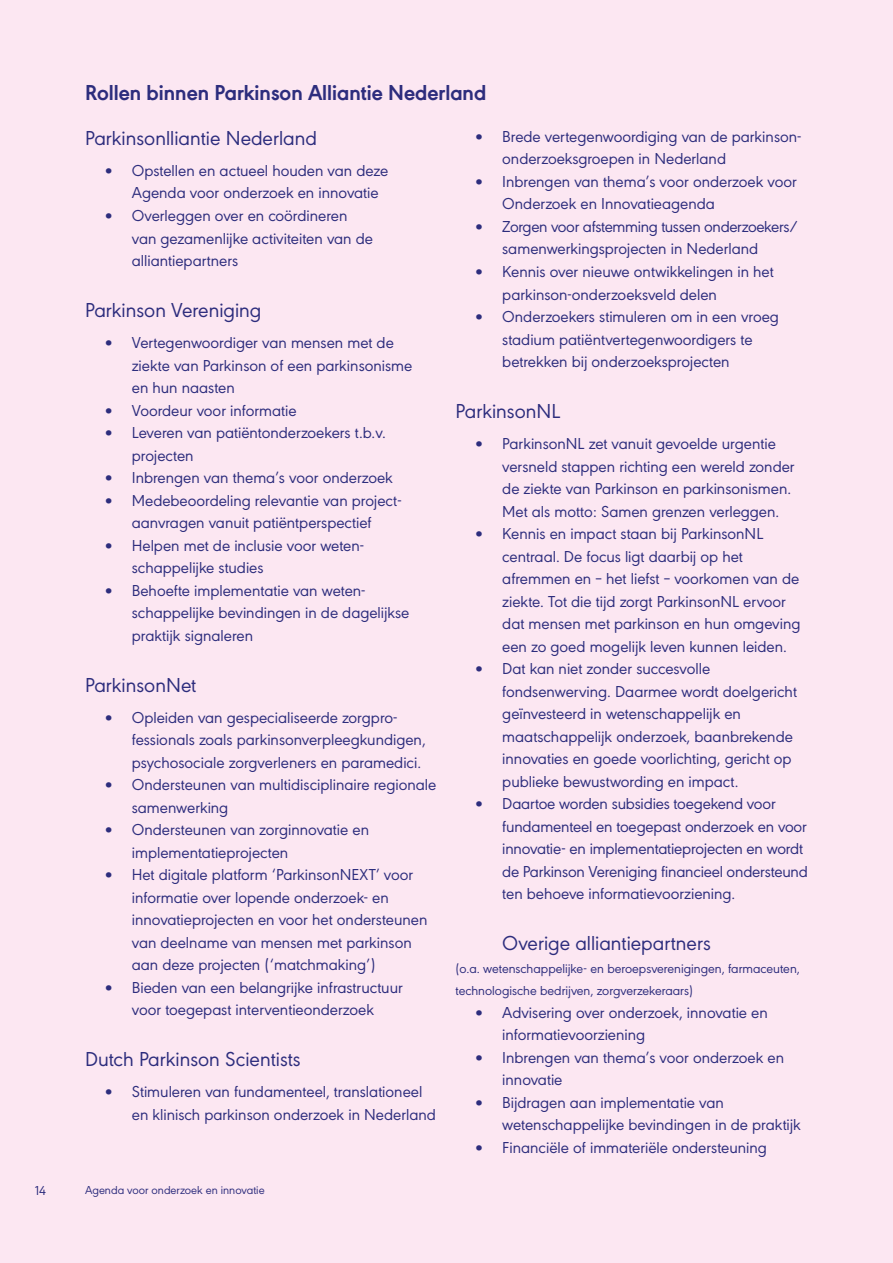
<style>
.page{position:relative;width:893px;height:1263px;background:#fce7f2}
.page>*{position:absolute;margin:0;border:0;box-sizing:border-box;transform-origin:0 0}
.Header3{font:700 22.5px "URW Geometric";color:#2d2d7d}
.Header2{font:21px "URW Geometric";color:#2d2d7d}
.t1{font:16.5px/22.5px "URW Geometric";color:#2d2d7d}
.t2{font:16.5px/22.5px "URW Geometric";letter-spacing:-.02em;color:#2d2d7d}
.t3{font:13.5px/22.5px "URW Geometric";color:#2d2d7d}
.t4{font:12px "URW Geometric";color:#2d2d7d}
</style>
<div class="page">
<p class="Header3" style="left:85px;top:76px;width:403px">Rollen binnen Parkinson Alliantie Nederland</p>
<p class="Header2" style="left:85px;top:123px;width:233px">Parkinsonlliantie Nederland</p>
<p class="t1" style="left:132px;top:158px;width:258px;text-indent:-27px">• Opstellen en actueel houden van deze<br>Agenda voor onderzoek en innovatie</p>
<p class="t1" style="left:132px;top:203px;width:243px;text-indent:-27px">• Overleggen over en coördineren van gezamenlijke activiteiten van de alliantiepartners</p>
<p class="Header2" style="left:85px;top:295px;width:178px">Parkinson Vereniging</p>
<p class="t1" style="left:132px;top:330px;width:282px;text-indent:-27px">• Vertegenwoordiger van mensen met de ziekte van Parkinson of een parkinsonisme en hun naasten</p>
<p class="t1" style="left:105px;top:398px;width:193px">• Voordeur voor informatie</p>
<p class="t1" style="left:132px;top:420px;width:255px;text-indent:-27px">• Leveren van patiëntonderzoekers t.b.v. projecten</p>
<p class="t1" style="left:105px;top:465px;width:290px">• Inbrengen van thema’s voor onderzoek</p>
<p class="t1" style="left:105px;top:488px;width:297px;text-align:center">• Medebeoordeling relevantie van project&shy;aanvragen vanuit patiëntperspectief</p>
<p class="t1" style="left:132px;top:533px;width:233px;text-indent:-27px">• Helpen met de inclusie voor weten&shy;schappelijke studies</p>
<p class="t1" style="left:132px;top:578px;width:279px;text-indent:-27px">• Behoefte implementatie van weten&shy;schappelijke bevindingen in de dagelijkse praktijk signaleren</p>
<p class="Header2" style="left:85px;top:669px;width:113px">ParkinsonNet</p>
<p class="t1" style="left:132px;top:705px;width:295px;text-indent:-27px">• Opleiden van gespecialiseerde zorgpro&shy;fessionals zoals parkinsonverpleegkundigen, psychosociale zorgverleners en paramedici.</p>
<p class="t1" style="left:132px;top:772px;width:306px;text-indent:-27px">• Ondersteunen van multidisciplinaire regionale samenwerking</p>
<p class="t1" style="left:132px;top:817px;width:239px;text-indent:-27px">• Ondersteunen van zorginnovatie en implementatieprojecten</p>
<p class="t1" style="left:132px;top:862px;width:297px;text-indent:-27px">• Het digitale platform ‘ParkinsonNEXT’ voor informatie over lopende onderzoek- en innovatieprojecten en voor het ondersteunen van deelname van mensen met parkinson aan deze projecten (‘matchmaking’)</p>
<p class="t1" style="left:105px;top:975px;width:300px;text-align:center">• Bieden van een belangrijke infrastructuur voor toegepast interventieonderzoek</p>
<p class="Header2" style="left:85px;top:1044px;width:217px">Dutch Parkinson Scientists</p>
<p class="t1" style="left:132px;top:1079px;width:306px;text-indent:-27px">• Stimuleren van fundamenteel, translationeel en klinisch parkinson onderzoek in Nederland</p>
<p class="t1" style="left:502px;top:124px;width:301px;text-indent:-27px">• Brede vertegenwoordiging van de parkinson&shy;onderzoeksgroepen in Nederland</p>
<p class="t1" style="left:502px;top:169px;width:296px;text-indent:-27px">• Inbrengen van thema’s voor onderzoek voor<br>Onderzoek en Innovatieagenda</p>
<p class="t2" style="left:502px;top:214px;width:297px;text-indent:-27px">• Zorgen voor afstemming tussen onderzoekers/ samenwerkingsprojecten in Nederland</p>
<p class="t1" style="left:502px;top:259px;width:273px;text-indent:-27px">• Kennis over nieuwe ontwikkelingen in het parkinson-onderzoeksveld delen</p>
<p class="t1" style="left:502px;top:304px;width:278px;text-indent:-27px">• Onderzoekers stimuleren om in een vroeg stadium patiëntvertegenwoordigers te betrekken bij onderzoeksprojecten</p>
<p class="Header2" style="left:455px;top:396px;width:106px">ParkinsonNL</p>
<p class="t1" style="left:502px;top:431px;width:294px;text-indent:-27px">• ParkinsonNL zet vanuit gevoelde urgentie versneld stappen richting een wereld zonder de ziekte van Parkinson en parkinsonismen.<br>Met als motto: Samen grenzen verleggen.</p>
<p class="t1" style="left:502px;top:521px;width:300px;text-indent:-27px">• Kennis en impact staan bij ParkinsonNL centraal. De focus ligt daarbij op het afremmen en – het liefst – voorkomen van de ziekte. Tot die tijd zorgt ParkinsonNL ervoor dat mensen met parkinson en hun omgeving een zo goed mogelijk leven kunnen leiden.</p>
<p class="t1" style="left:502px;top:656px;width:296px;text-indent:-27px">• Dat kan niet zonder succesvolle fondsenwerving. Daarmee wordt doelgericht geïnvesteerd in wetenschappelijk en maatschappelijk onderzoek, baanbrekende innovaties en goede voorlichting, gericht op publieke bewustwording en impact.</p>
<p class="t1" style="left:502px;top:791px;width:307px;text-indent:-27px">• Daartoe worden subsidies toegekend voor fundamenteel en toegepast onderzoek en voor innovatie- en implementatieprojecten en wordt de Parkinson Vereniging financieel ondersteund ten behoeve informatievoorziening.</p>
<p class="Header2" style="left:502px;top:928px;width:210px">Overige alliantiepartners</p>
<p class="t3" style="left:455px;top:956px;width:346px">(o.a. wetenschappelijke- en beroepsverenigingen, farmaceuten, technologische bedrijven, zorgverzekeraars)</p>
<p class="t1" style="left:502px;top:999px;width:267px;text-indent:-27px">• Advisering over onderzoek, innovatie en informatievoorziening</p>
<p class="t1" style="left:502px;top:1044px;width:283px;text-indent:-27px">• Inbrengen van thema’s voor onderzoek en innovatie</p>
<p class="t1" style="left:502px;top:1089px;width:300px;text-indent:-27px">• Bijdragen aan implementatie van wetenschappelijke bevindingen in de praktijk</p>
<p class="t1" style="left:475px;top:1134px;width:293px">• Financiële of immateriële ondersteuning</p>
<p class="t3" style="left:35px;top:1179px;width:13px">14</p>
<p class="t4" style="left:85px;top:1182px;width:181px">Agenda voor onderzoek en innovatie</p>
</div>
